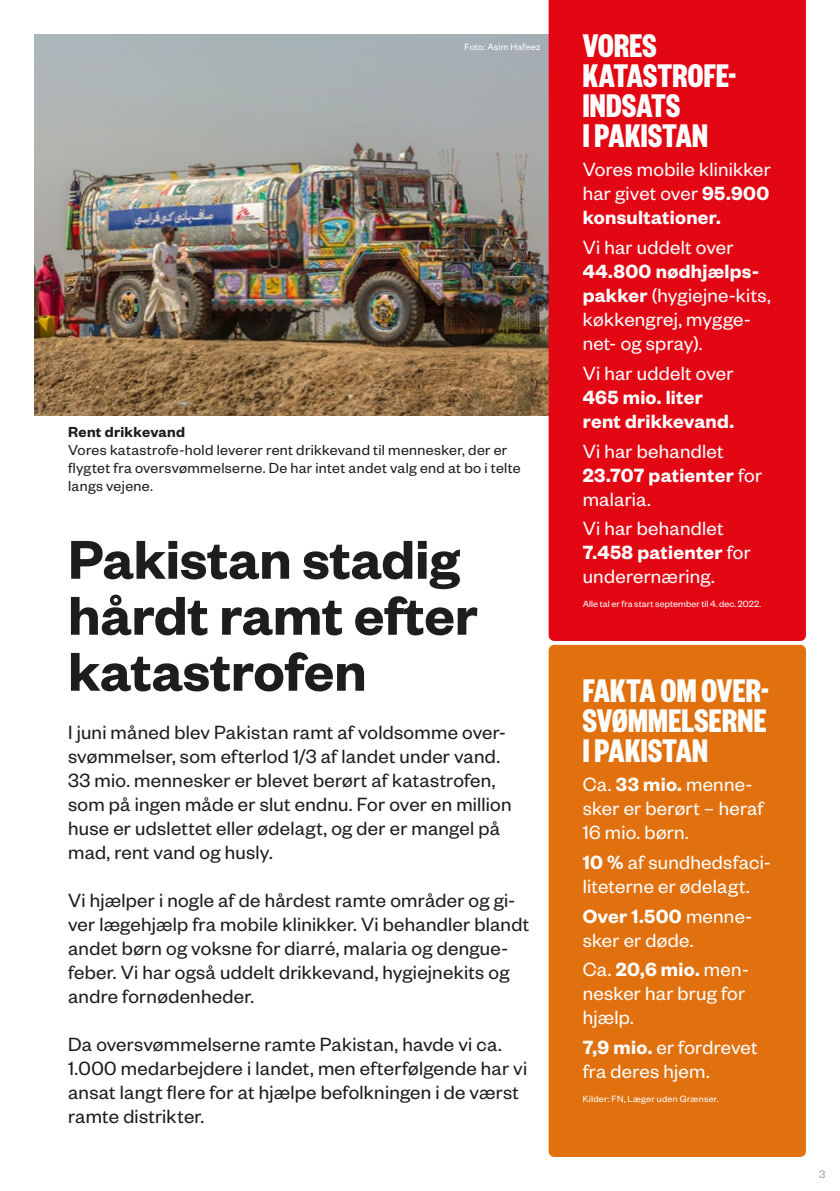
<style>
.page{position:relative;width:840px;height:1191px;background:#fff}
.page>*{position:absolute;margin:0;border:0;box-sizing:border-box;transform-origin:0 0}
.t1{font:600 60px/56px "Founders Grotesk";color:#1d1d1b}
.t2{font:700 36px/30px "Founders Grotesk X Cond";letter-spacing:.01em;color:#fff}
.t3{font:21px/24px "Founders Grotesk";letter-spacing:.015em;color:#1d1d1b}
.t4{font:21px/24px "Founders Grotesk";letter-spacing:.015em;color:#fff}
.t5{font:600 21px/24px "Founders Grotesk";letter-spacing:.015em;color:#fff}
.t6{font:16px/18px "Founders Grotesk";letter-spacing:.02em;color:#1d1d1b}
.t7{font:600 16px "Founders Grotesk";letter-spacing:.02em;color:#1d1d1b}
.t8{font:12px "Founders Grotesk";color:#9d9d9c}
.t9{font:10px "Founders Grotesk";letter-spacing:.02em;color:#fff}
.s1{font-weight:600}
</style>
<div class="page">
<img style="left:34px;top:34px;width:514px;height:382px">
<div style="left:548px;top:0;width:257px;height:641px;background:#e30613"></div>
<div style="left:548px;top:645px;width:257px;height:512px;background:#e1700e;border-radius:6px"></div>
<p class="t9" style="left:464px;top:41px;width:77px">Foto: Asim Hafeez</p>
<p class="t7" style="left:68px;top:422px;width:119px">Rent drikkevand</p>
<p class="t6" style="left:68px;top:440px;width:454px">Vores katastrofe-hold leverer rent drikkevand til mennesker, der er flygtet fra oversvømmelserne. De har intet andet valg end at bo i telte langs vejene.</p>
<h1 class="t1" style="left:68px;top:528px;width:411px">Pakistan stadig hårdt ramt efter katastrofen</h1>
<p class="t3" style="left:68px;top:719px;width:445px">I juni måned blev Pakistan ramt af voldsomme over&shy;svømmelser, som efterlod 1/3 af landet under vand.<br>33 mio. mennesker er blevet berørt af katastrofen, som på ingen måde er slut endnu. For over en million huse er udslettet eller ødelagt, og der er mangel på mad, rent vand og husly.</p>
<p class="t3" style="left:68px;top:887px;width:462px">Vi hjælper i nogle af de hårdest ramte områder og gi&shy;ver lægehjælp fra mobile klinikker. Vi behandler blandt andet børn og voksne for diarré, malaria og dengue&shy;feber. Vi har også uddelt drikkevand, hygiejnekits og andre fornødenheder.</p>
<p class="t3" style="left:68px;top:1031px;width:460px">Da oversvømmelserne ramte Pakistan, havde vi ca.<br>1.000 medarbejdere i landet, men efterfølgende har vi ansat langt flere for at hjælpe befolkningen i de værst ramte distrikter.</p>
<h2 class="t2" style="left:582px;top:28px;width:155px">VORES<br>KATASTROFE-<br>INDSATS<br>I PAKISTAN</h2>
<p class="t4" style="left:582px;top:157px;width:189px;text-align:justify">Vores mobile klinikker har givet over <span class="s1">95.900 konsultationer.</span></p>
<p class="t4" style="left:582px;top:234px;width:152px">Vi har uddelt over</p>
<p class="t4" style="left:582px;top:258px;width:190px"><span class="s1">44.800 nødhjælps&shy;pakker</span> (hygiejne-kits, køkkengrej, mygge&shy;net- og spray).</p>
<p class="t4" style="left:582px;top:360px;width:152px">Vi har uddelt over</p>
<p class="t5" style="left:582px;top:384px;width:153px">465 mio. liter rent drikkevand.</p>
<p class="t4" style="left:582px;top:438px;width:181px">Vi har behandlet<br><span class="s1">23.707 patienter</span> for malaria.</p>
<p class="t4" style="left:582px;top:515px;width:169px">Vi har behandlet<br><span class="s1">7.458 patienter</span> for underernæring.</p>
<p class="t9" style="left:582px;top:597px;width:180px">Alle tal er fra start september til 4. dec. 2022.</p>
<h2 class="t2" style="left:582px;top:673px;width:188px;text-align:justify">FAKTA OM OVER-SVØMMELSERNE I PAKISTAN</h2>
<p class="t4" style="left:582px;top:771px;width:182px">Ca. <span class="s1">33 mio.</span> menne&shy;sker er berørt – heraf<br>16 mio. børn.</p>
<p class="t4" style="left:582px;top:849px;width:190px"><span class="s1">10 %</span> af sundhedsfaci&shy;liteterne er ødelagt.</p>
<p class="t4" style="left:582px;top:903px;width:171px"><span class="s1">Over 1.500</span> menne&shy;sker er døde.</p>
<p class="t4" style="left:582px;top:956px;width:168px">Ca. <span class="s1">20,6 mio.</span> men&shy;nesker har brug for hjælp.</p>
<p class="t4" style="left:582px;top:1034px;width:176px"><span class="s1">7,9 mio.</span> er fordrevet fra deres hjem.</p>
<p class="t9" style="left:582px;top:1092px;width:137px">Kilder: FN, Læger uden Grænser.</p>
<p class="t8" style="left:818px;top:1166px;width:8px">3</p>
</div>
